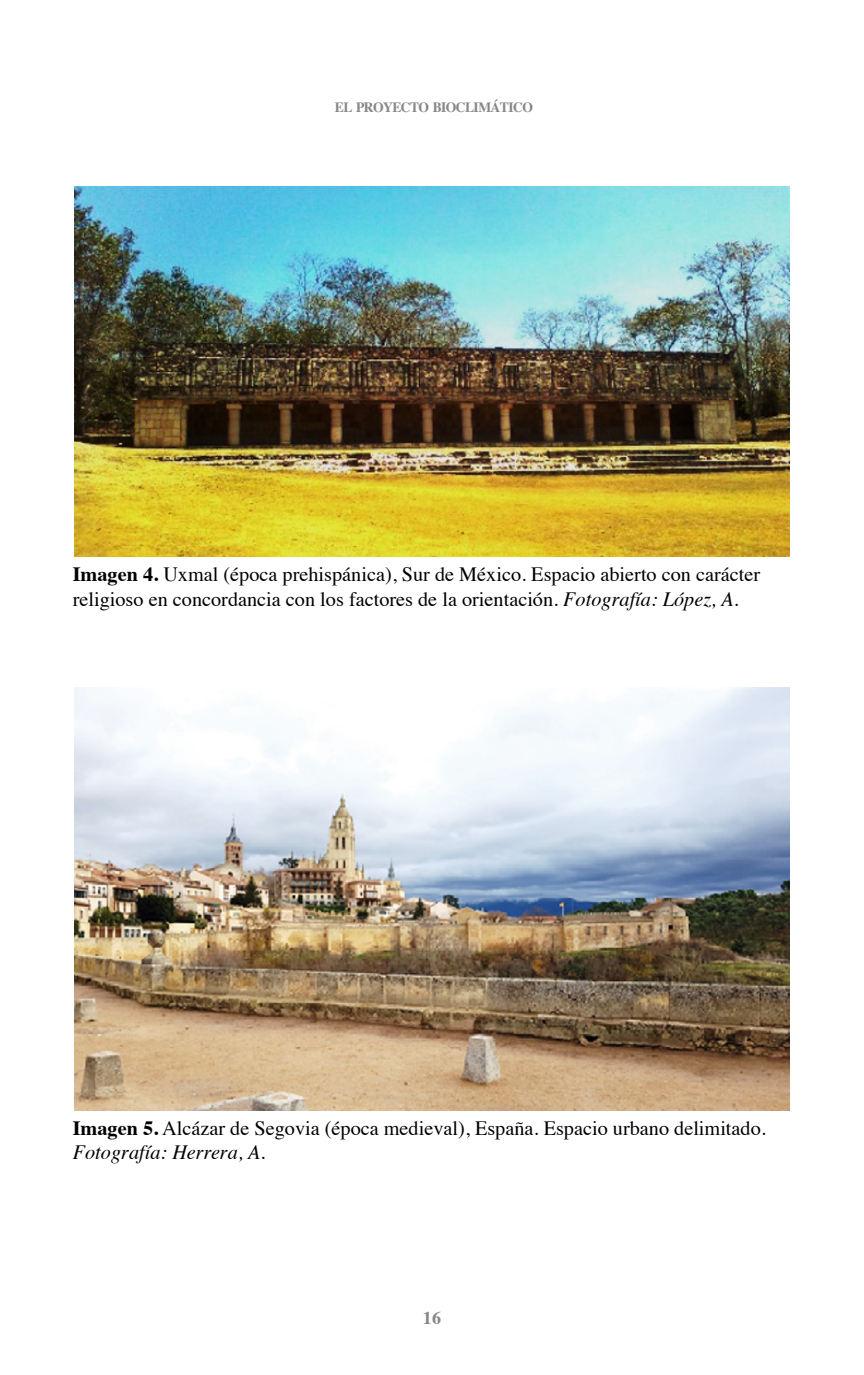
<style>
.page{position:relative;width:864px;height:1375px;background:#fff}
.page>*{position:absolute;margin:0;border:0;box-sizing:border-box;transform-origin:0 0}
.t1{font:20.25px/24.3px "Times";color:#000}
.t2{font:700 18px "Times";color:#878787}
.t3{font:700 14.17px "Times";letter-spacing:-.045em;color:#878787;scale:.96 1}
.s1{font-weight:700}
.s2{font-style:italic}
</style>
<div class="page">
<img style="left:74px;top:187px;width:715px;height:369px">
<img style="left:74px;top:687px;width:715px;height:423px">
<p class="t3" style="left:335px;top:93px;width:208px">EL PROYECTO BIOCLIMÁTICO</p>
<p class="t1" style="left:73px;top:561px;width:689px"><span class="s1">Imagen 4.</span> Uxmal (época prehispánica), Sur de México. Espacio abierto con carácter religioso en concordancia con los factores de la orientación. <span class="s2">Fotografía: López, A.</span></p>
<p class="t1" style="left:73px;top:1114px;width:694px"><span class="s1">Imagen 5.</span> Alcázar de Segovia (época medieval), España. Espacio urbano delimitado.<br><span class="s2">Fotografía: Herrera, A.</span></p>
<p class="t2" style="left:423px;top:1300px;width:19px">16</p>
</div>
